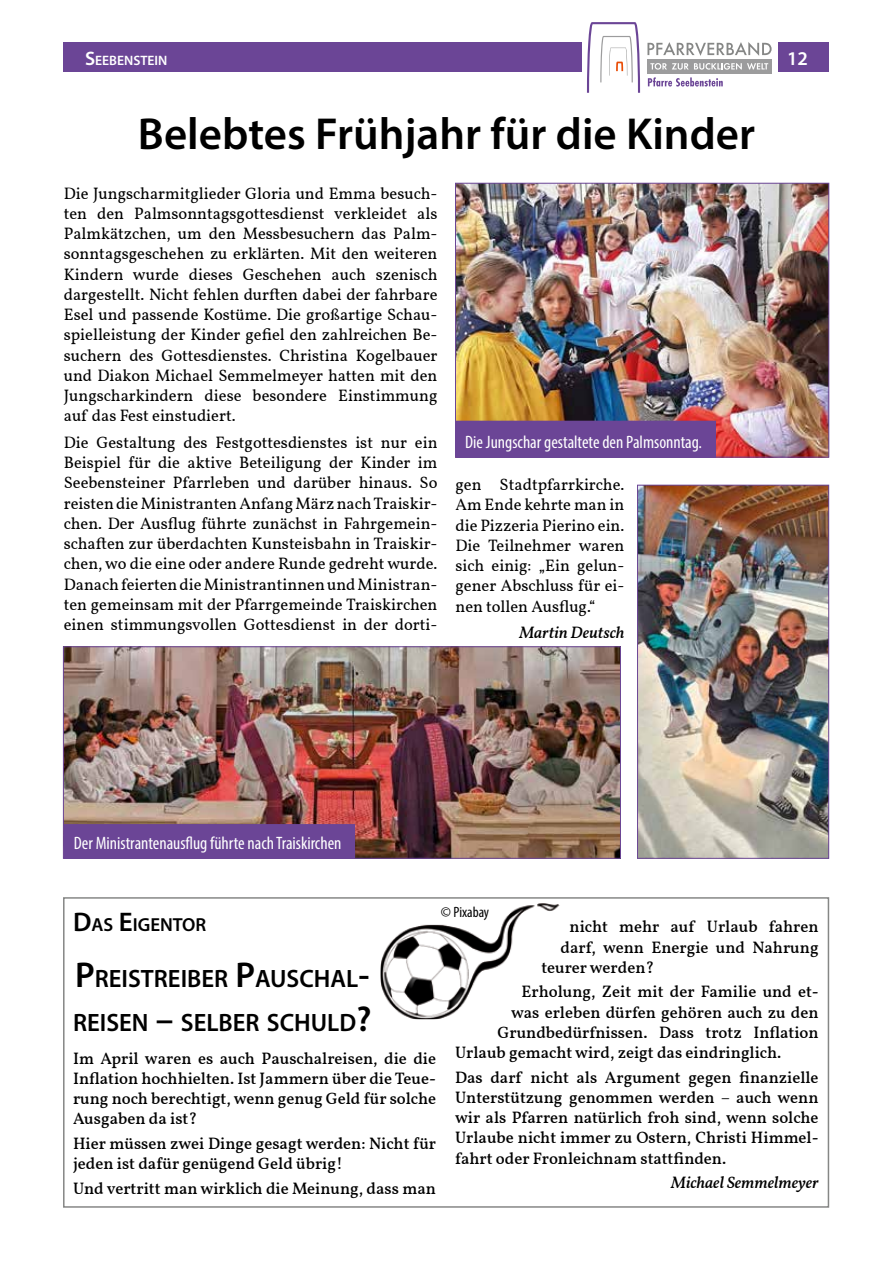
<style>
.page{position:relative;width:893px;height:1263px;background:#fff}
.page>*{position:absolute;margin:0;border:0;box-sizing:border-box;transform-origin:0 0}
.t1{font:600 45px "Myriad Pro";color:#000}
.t2{font:600 25.2px/43.2px "Myriad Pro";color:#000}
.t3{font:600 19.5px "Myriad Pro";color:#fff}
.t4{font:600 18.9px "Myriad Pro";color:#000}
.t5{font:condensed 18px "Myriad Pro";color:#fff}
.t6{font:16.5px/20.2px "Vollkorn";color:#000;text-align:justify}
.t7{font:500 16.5px/20.2px "Vollkorn";color:#000;text-align:justify}
.t8{font:italic 500 16.5px "Vollkorn";color:#000}
.t9{font:condensed 15px "Myriad Pro";color:#000}
.t10{font:600 13.65px "Myriad Pro";color:#fff}
.s1{font-size:19.5px}
.s2{font-size:27px}
.s3{font-size:36px}
</style>
<div class="page">
<div style="left:64px;top:43px;width:765px;height:29px;background:#6b4596"></div>
<div style="left:583px;top:22px;width:195px;height:71px;background:#fff"></div>
<div style="left:647px;top:59px;width:125px;height:15px;background:#9c9c9d"></div>
<svg style="left:650px;top:63px;width:118px;height:7px"></svg>
<svg style="left:647px;top:42px;width:125px;height:14px"></svg>
<svg style="left:587px;top:22px;width:53px;height:71px"></svg>
<svg style="left:648px;top:77px;width:75px;height:10px"></svg>
<img style="left:457px;top:185px;width:370px;height:270px">
<div style="left:456px;top:421px;width:259px;height:36px;background:#6b4596"></div>
<div style="left:455px;top:421px;width:261px;height:37px;border:2px solid #6b4596"></div>
<div style="left:63px;top:897px;width:766px;height:311px;border:2px solid #868786"></div>
<img style="left:381px;top:903px;width:179px;height:116px">
<img style="left:639px;top:487px;width:188px;height:370px">
<div style="left:637px;top:485px;width:192px;height:374px;border:1px solid #6b4596"></div>
<img style="left:65px;top:648px;width:554px;height:209px">
<div style="left:63px;top:646px;width:558px;height:213px;border:1px solid #6b4596"></div>
<div style="left:65px;top:825px;width:289px;height:34px;background:#6b4596"></div>
<div style="left:64px;top:824px;width:291px;height:35px;border:2px solid #6b4596"></div>
<p class="t10" style="left:85px;top:51px;width:84px"><span class="s1">S</span>EEBENSTEIN</p>
<p class="t3" style="left:787px;top:46px;width:22px">12</p>
<h1 class="t1" style="left:138px;top:105px;width:619px">Belebtes Frühjahr für die Kinder</h1>
<p class="t6" style="left:64px;top:182px;width:375px">Die Jungscharmitglieder Gloria und Emma besuch&shy;ten den Palmsonntagsgottesdienst verkleidet als Palmkätzchen, um den Messbesuchern das Palm&shy;sonntagsgeschehen zu erklärten. Mit den weiteren Kindern wurde dieses Geschehen auch szenisch dargestellt. Nicht fehlen durften dabei der fahrbare Esel und passende Kostüme. Die großartige Schau&shy;spielleistung der Kinder gefiel den zahlreichen Be&shy;suchern des Gottesdienstes. Christina Kogelbauer und Diakon Michael Semmelmeyer hatten mit den Jungscharkindern diese besondere Einstimmung auf das Fest einstudiert.</p>
<p class="t6" style="left:64px;top:431px;width:375px">Die Gestaltung des Festgottesdienstes ist nur ein Beispiel für die aktive Beteiligung der Kinder im Seebensteiner Pfarrleben und darüber hinaus. So reisten die Ministranten Anfang März nach Traiskir&shy;chen. Der Ausflug führte zunächst in Fahrgemein&shy;schaften zur überdachten Kunsteisbahn in Traiskir&shy;chen, wo die eine oder andere Runde gedreht wurde.<br>Danach feierten die Ministrantinnen und Ministran&shy;ten gemeinsam mit der Pfarrgemeinde Traiskirchen einen stimmungsvollen Gottesdienst in der dorti-</p>
<p class="t5" style="left:465px;top:431px;width:239px">Die Jungschar gestaltete den Palmsonntag.</p>
<p class="t6" style="left:455px;top:473px;width:170px">gen Stadtpfarrkirche.<br>Am Ende kehrte man in die Pizzeria Pierino ein.<br>Die Teilnehmer waren sich einig: „Ein gelun&shy;gener Abschluss für ei&shy;nen tollen Ausflug.“</p>
<p class="t8" style="left:520px;top:620px;width:106px">Martin Deutsch</p>
<p class="t5" style="left:74px;top:833px;width:269px">Der Ministrantenausflug führte nach Traiskirchen</p>
<p class="t9" style="left:441px;top:903px;width:50px">© Pixabay</p>
<p class="t4" style="left:73px;top:913px;width:135px"><span class="s2">D</span>AS <span class="s2">E</span>IGENTOR</p>
<h2 class="t2" style="left:73px;top:957px;width:300px"><span class="s3">P</span>REISTREIBER <span class="s3">P</span>AUSCHAL<span class="s3">-<br></span>REISEN <span class="s3">–</span> SELBER SCHULD<span class="s3">?</span></h2>
<p class="t7" style="left:73px;top:1047px;width:365px">Im April waren es auch Pauschalreisen, die die Inflation hochhielten. Ist Jammern über die Teue&shy;rung noch berechtigt, wenn genug Geld für solche Ausgaben da ist?</p>
<p class="t7" style="left:73px;top:1132px;width:365px">Hier müssen zwei Dinge gesagt werden: Nicht für jeden ist dafür genügend Geld übrig!</p>
<p class="t7" style="left:73px;top:1177px;width:364px">Und vertritt man wirklich die Meinung, dass man</p>
<p class="t7" style="left:570px;top:916px;width:250px">nicht mehr auf Urlaub fahren</p>
<p class="t7" style="left:561px;top:936px;width:260px">darf, wenn Energie und Nahrung</p>
<p class="t7" style="left:541px;top:956px;width:114px">teurer werden?</p>
<p class="t7" style="left:522px;top:981px;width:299px">Erholung, Zeit mit der Familie und et-</p>
<p class="t7" style="left:511px;top:1001px;width:309px">was erleben dürfen gehören auch zu den</p>
<p class="t7" style="left:498px;top:1021px;width:323px">Grundbedürfnissen. Dass trotz Inflation</p>
<p class="t7" style="left:455px;top:1041px;width:328px">Urlaub gemacht wird, zeigt das eindringlich.</p>
<p class="t7" style="left:455px;top:1066px;width:365px">Das darf nicht als Argument gegen finanzielle Unterstützung genommen werden – auch wenn wir als Pfarren natürlich froh sind, wenn solche Urlaube nicht immer zu Ostern, Christi Himmel&shy;fahrt oder Fronleichnam stattfinden.</p>
<p class="t8" style="left:671px;top:1170px;width:149px">Michael Semmelmeyer</p>
</div>
